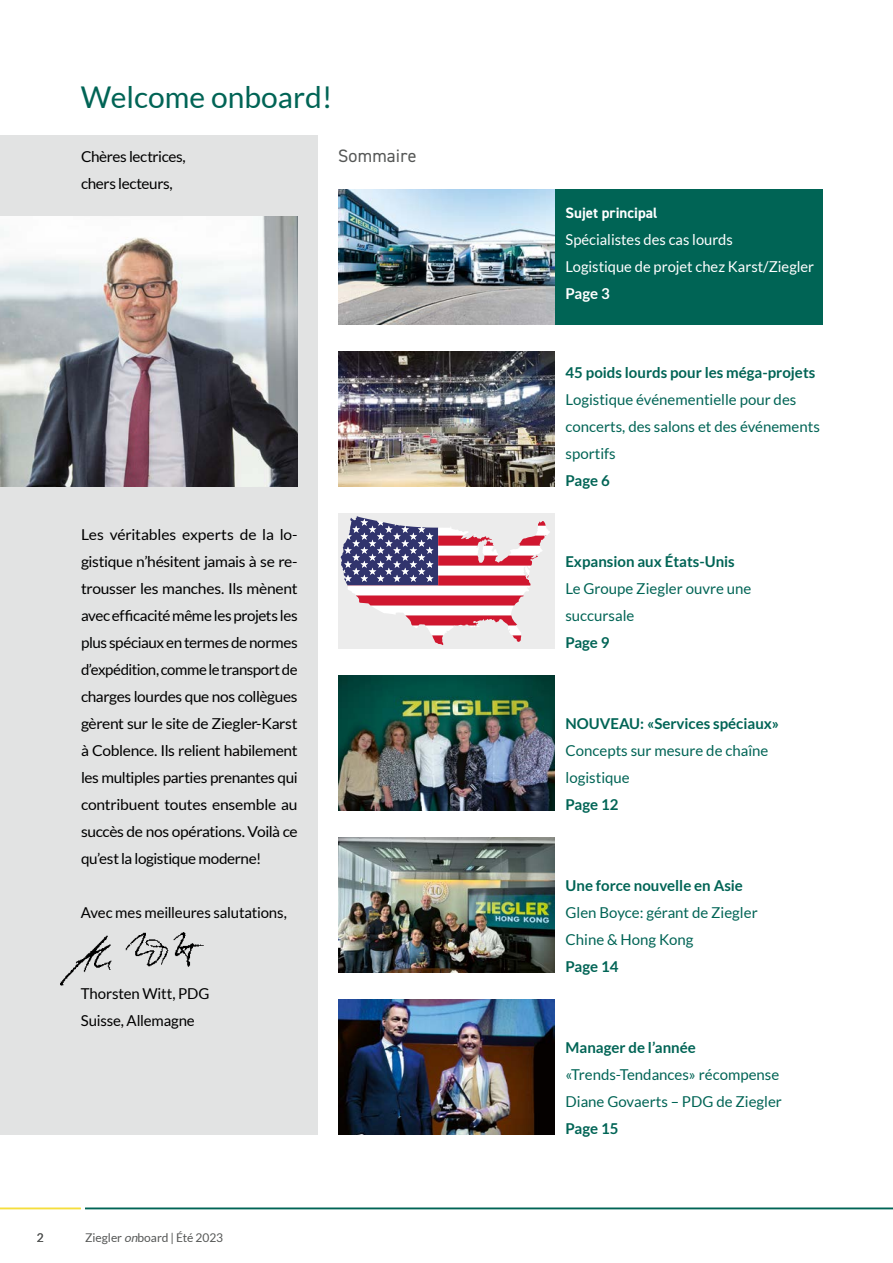
<style>
.page{position:relative;width:893px;height:1263px;background:#fff}
.page>*{position:absolute;margin:0;border:0;box-sizing:border-box;transform-origin:0 0}
.Head{font:30px "Lato";color:#006455}
.Vorlauf{font:18px "DIN2014";letter-spacing:.01em;color:#555756}
.Lauf{font:15px/27px "Lato";letter-spacing:-.02em;color:#000;text-align:justify;scale:1.04 1}
.Inhalt_Text{font:15px/27px "Lato";color:#006455}
.Inhalt_Text-2{font:700 15px "Lato";color:#006455}
.Lauf-2{font:15px/27px "Lato";letter-spacing:-.02em;color:#000}
.Inhalt_Text-3{font:15px "Lato";color:#fff}
.Zwischenhead{font:700 15px "DIN2014";color:#fff}
.Inhalt_Text-4{font:700 15px "Lato";color:#fff}
.t1{font:12px "Lato";letter-spacing:-.005em;color:#555756}
.s1{font-style:italic}
</style>
<div class="page">
<img style="left:338px;top:837px;width:217px;height:135px">
<img style="left:338px;top:189px;width:217px;height:135px">
<img style="left:338px;top:351px;width:217px;height:135px">
<div style="left:338px;top:513px;width:217px;height:135px;background:#ececec"></div>
<svg style="left:341px;top:516px;width:209px;height:129px"></svg>
<img style="left:338px;top:999px;width:217px;height:135px">
<img style="left:338px;top:675px;width:217px;height:135px">
<div style="left:555px;top:189px;width:268px;height:135px;background:#006455"></div>
<div style="left:0;top:135px;width:318px;height:999px;background:#e2e3e3"></div>
<img style="left:60px;top:932px;width:144px;height:54px">
<img style="left:0;top:216px;width:298px;height:270px">
<hr style="left:85px;top:1208px;width:808px;height:1px;background:#006455">
<hr style="left:0;top:1208px;width:81px;height:1px;background:#f5de3c">
<p class="Head" style="left:81px;top:80px;width:253px">Welcome onboard!</p>
<p class="Lauf-2" style="left:81px;top:143px;width:106px">Chères lectrices, chers lecteurs,</p>
<p class="Vorlauf" style="left:338px;top:145px;width:80px">Sommaire</p>
<p class="Lauf" style="left:81px;top:521px;width:210px">Les véritables experts de la lo&shy;gistique n’hésitent jamais à se re&shy;trousser les manches. Ils mènent avec efficacité même les projets les plus spéciaux en termes de normes d’expédition, comme le transport de charges lourdes que nos collègues gèrent sur le site de Ziegler-Karst à Coblence. Ils relient habilement les multiples parties prenantes qui contribuent toutes ensemble au succès de nos opérations. Voilà ce qu’est la logistique moderne!</p>
<p class="Lauf-2" style="left:81px;top:899px;width:208px">Avec mes meilleures salutations,</p>
<p class="Lauf-2" style="left:81px;top:980px;width:130px">Thorsten Witt, PDG<br>Suisse, Allemagne</p>
<p class="t1" style="left:37px;top:1231px;width:8px">2</p>
<p class="t1" style="left:85px;top:1231px;width:139px">Ziegler <span class="s1">on</span>board | Été 2023</p>
<p class="Zwischenhead" style="left:566px;top:203px;width:93px">Sujet principal</p>
<p class="Inhalt_Text-3" style="left:566px;top:231px;width:169px">Spécialistes des cas lourds</p>
<p class="Inhalt_Text-3" style="left:566px;top:258px;width:250px">Logistique de projet chez Karst/Ziegler</p>
<p class="Inhalt_Text-4" style="left:566px;top:285px;width:46px">Page 3</p>
<p class="Inhalt_Text-2" style="left:566px;top:364px;width:251px">45 poids lourds pour les méga-projets</p>
<p class="Inhalt_Text" style="left:566px;top:386px;width:256px">Logistique événementielle pour des concerts, des salons et des événements sportifs</p>
<p class="Inhalt_Text-2" style="left:566px;top:472px;width:46px">Page 6</p>
<p class="Inhalt_Text-2" style="left:565px;top:553px;width:171px">Expansion aux États-Unis</p>
<p class="Inhalt_Text" style="left:565px;top:575px;width:188px">Le Groupe Ziegler ouvre une succursale</p>
<p class="Inhalt_Text-2" style="left:565px;top:634px;width:46px">Page 9</p>
<p class="Inhalt_Text-2" style="left:566px;top:715px;width:215px">NOUVEAU: «Services spéciaux»</p>
<p class="Inhalt_Text" style="left:566px;top:737px;width:204px">Concepts sur mesure de chaîne logistique</p>
<p class="Inhalt_Text-2" style="left:566px;top:796px;width:54px">Page 12</p>
<p class="Inhalt_Text-2" style="left:566px;top:877px;width:179px">Une force nouvelle en Asie</p>
<p class="Inhalt_Text" style="left:566px;top:899px;width:194px">Glen Boyce: gérant de Ziegler<br>Chine &amp; Hong Kong</p>
<p class="Inhalt_Text-2" style="left:566px;top:958px;width:54px">Page 14</p>
<p class="Inhalt_Text-2" style="left:566px;top:1039px;width:132px">Manager de l’année</p>
<p class="Inhalt_Text" style="left:566px;top:1061px;width:218px">«Trends-Tendances» récompense<br>Diane Govaerts – PDG de Ziegler</p>
<p class="Inhalt_Text-2" style="left:566px;top:1120px;width:54px">Page 15</p>
</div>
